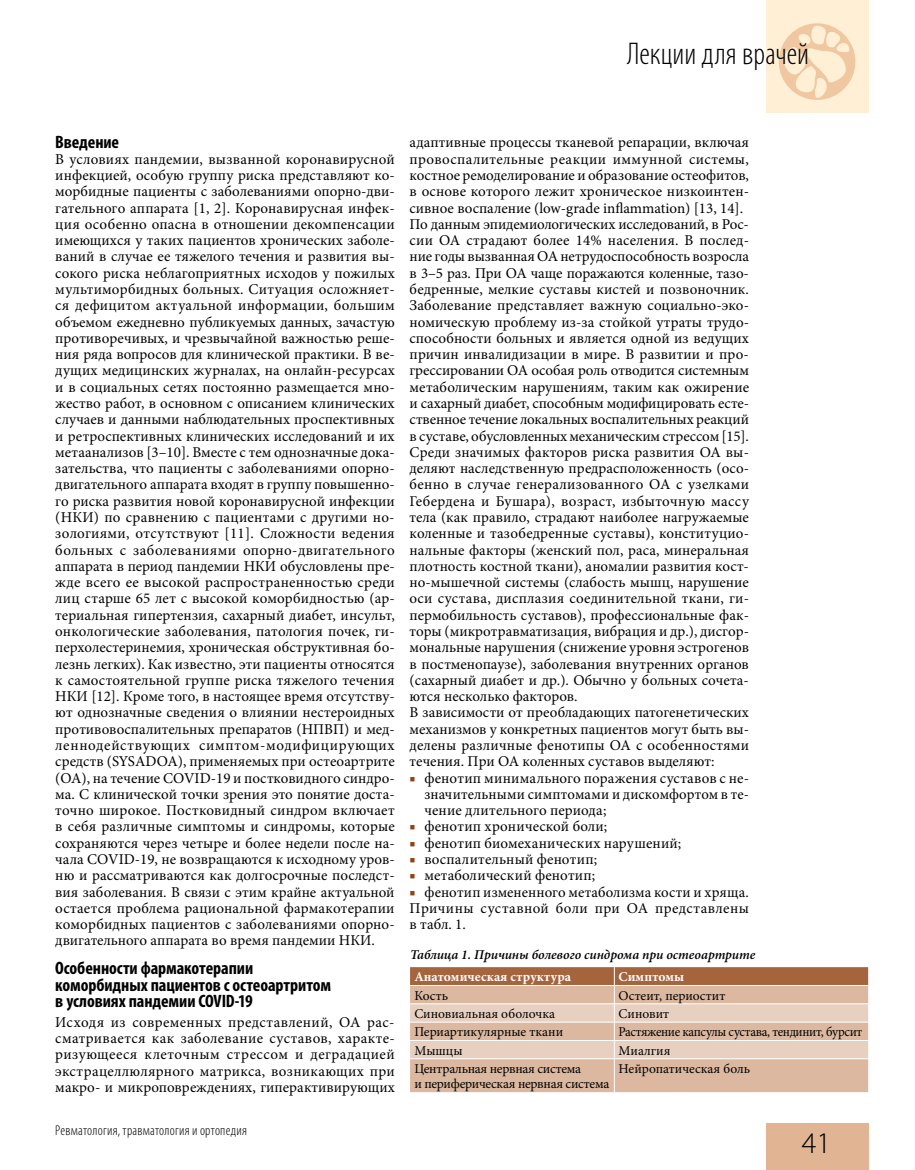
<style>
.page{position:relative;width:915px;height:1170px;background:#fff}
.page>*{position:absolute;margin:0;border:0;box-sizing:border-box;transform-origin:0 0}
.t1{font:300 condensed 31.5px "Myriad Pro";color:#000}
.t2{font:300 30px "Myriad Pro";color:#000}
.t3{font:700 condensed 18px/16.2px "Myriad Pro";letter-spacing:-.005em;color:#000}
.t4{font:15px/16.2px "Minion Pro";letter-spacing:.005em;color:#000;text-align:justify}
.t5{font:300 condensed 14.25px "Myriad Pro";letter-spacing:.015em;color:#000}
.t6{font:13.5px/15px "Minion Pro";letter-spacing:-.01em;color:#000}
.t7{font:italic 600 13.5px "Minion Pro";letter-spacing:-.005em;color:#000}
.t8{font:13.5px "Minion Pro";letter-spacing:-.03em;color:#000;scale:.96 1}
.t9{font:700 13.5px "Minion Pro";color:#fff}
.s1{color:#8e4512}
</style>
<div class="page">
<div style="left:765px;top:0;width:102px;height:113px;background:#ffefd5"></div>
<svg style="left:778px;top:23px;width:77px;height:77px"></svg>
<svg style="left:781px;top:24px;width:69px;height:75px"></svg>
<div style="left:765px;top:1123px;width:102px;height:46px;background:#e1b593"></div>
<div style="left:410px;top:1059px;width:457px;height:32px;background:#dbb89f"></div>
<svg style="left:410px;top:967px;width:457px;height:91px;background:#d6b39b"></svg>
<hr style="left:613px;top:1059px;width:1px;height:32px;background:#fff">
<hr style="left:410px;top:985px;width:204px;height:1px;background:#fff">
<hr style="left:614px;top:985px;width:253px;height:1px;background:#fff">
<h1 class="t1" style="left:627px;top:35px;width:183px">Лекции для врачей</h1>
<p class="t3" style="left:55px;top:134px;width:65px">Введение</p>
<p class="t4" style="left:55px;top:151px;width:341px">В условиях пандемии, вызванной коронавирусной инфекцией, особую группу риска представляют ко&shy;морбидные пациенты с заболеваниями опорно-дви&shy;гательного аппарата [1, 2]. Коронавирусная инфек&shy;ция особенно опасна в отношении декомпенсации имеющихся у таких пациентов хронических заболе&shy;ваний в случае ее тяжелого течения и развития вы&shy;сокого риска неблагоприятных исходов у пожилых мультиморбидных больных. Ситуация осложняет&shy;ся дефицитом актуальной информации, большим объемом ежедневно публикуемых данных, зачастую противоречивых, и чрезвычайной важностью реше&shy;ния ряда вопросов для клинической практики. В ве&shy;дущих медицинских журналах, на онлайн-ресурсах и в социальных сетях постоянно размещается мно&shy;жество работ, в основном с описанием клинических случаев и данными наблюдательных проспективных и ретроспективных клинических исследований и их метаанализов [3–10]. Вместе с тем однозначные дока&shy;зательства, что пациенты с заболеваниями опорно&shy;двигательного аппарата входят в группу повышенно&shy;го риска развития новой коронавирусной инфекции (НКИ) по сравнению с пациентами с другими но&shy;зологиями, отсутствуют [11]. Сложности ведения больных с заболеваниями опорно-двигательного аппарата в период пандемии НКИ обусловлены пре&shy;жде всего ее высокой распространенностью среди лиц старше 65 лет с высокой коморбидностью (ар&shy;териальная гипертензия, сахарный диабет, инсульт, онкологические заболевания, патология почек, ги&shy;перхолестеринемия, хроническая обструктивная бо&shy;лезнь легких). Как известно, эти пациенты относятся к самостоятельной группе риска тяжелого течения НКИ [12]. Кроме того, в настоящее время отсутству&shy;ют однозначные сведения о влиянии нестероидных противовоспалительных препаратов (НПВП) и мед&shy;леннодействующих симптом-модифицирующих средств (SYSADOA), применяемых при остеоартрите (ОА), на течение COVID-19 и постковидного синдро&shy;ма. С клинической точки зрения это понятие доста&shy;точно широкое. Постковидный синдром включает в себя различные симптомы и синдромы, которые сохраняются через четыре и более недели после на&shy;чала COVID-19, не возвращаются к исходному уров&shy;ню и рассматриваются как долгосрочные последст&shy;вия заболевания. В связи с этим крайне актуальной остается проблема рациональной фармакотерапии коморбидных пациентов с заболеваниями опорно&shy;двигательного аппарата во время пандемии НКИ.</p>
<p class="t3" style="left:55px;top:959px;width:277px">Особенности фармакотерапии коморбидных пациентов с остеоартритом в условиях пандемии COVID-19</p>
<p class="t4" style="left:55px;top:1013px;width:341px">Исходя из современных представлений, ОА рас&shy;сматривается как заболевание суставов, характе&shy;ризующееся клеточным стрессом и деградацией экстрацеллюлярного матрикса, возникающих при макро- и микроповреждениях, гиперактивирующих</p>
<p class="t5" style="left:55px;top:1121px;width:193px">Ревматология, травматология и ортопедия</p>
<p class="t4" style="left:409px;top:135px;width:341px;text-align:left">адаптивные процессы тканевой репарации, включая провоспалительные реакции иммунной системы, костное ремоделирование и образование остеофитов, в основе которого лежит хроническое низкоинтен&shy;сивное воспаление (low-grade inflammation) [13, 14].<br>По данным эпидемиологических исследований, в Рос&shy;сии ОА страдают более 14% населения. В послед&shy;ние годы вызванная ОА нетрудоспособность возросла в 3–5 раз. При ОА чаще поражаются коленные, тазо&shy;бедренные, мелкие суставы кистей и позвоночник.<br>Заболевание представляет важную социально-эко&shy;номическую проблему из-за стойкой утраты трудо&shy;способности больных и является одной из ведущих причин инвалидизации в мире. В развитии и про&shy;грессировании ОА особая роль отводится системным метаболическим нарушениям, таким как ожирение и сахарный диабет, способным модифицировать есте&shy;ственное течение локальных воспалительных реакций в суставе, обусловленных механическим стрессом [15].<br>Среди значимых факторов риска развития ОА вы&shy;деляют наследственную предрасположенность (осо&shy;бенно в случае генерализованного ОА с узелками Гебердена и Бушара), возраст, избыточную массу тела (как правило, страдают наиболее нагружаемые коленные и тазобедренные суставы), конституцио&shy;нальные факторы (женский пол, раса, минеральная плотность костной ткани), аномалии развития кост&shy;но-мышечной системы (слабость мышц, нарушение оси сустава, дисплазия соединительной ткани, ги&shy;пермобильность суставов), профессиональные фак&shy;торы (микротравматизация, вибрация и др.), дисгор&shy;мональные нарушения (снижение уровня эстрогенов в постменопаузе), заболевания внутренних органов (сахарный диабет и др.). Обычно у больных сочета&shy;ются несколько факторов.<br>В зависимости от преобладающих патогенетических механизмов у конкретных пациентов могут быть вы&shy;делены различные фенотипы ОА с особенностями течения. При ОА коленных суставов выделяют:</p>
<p class="t4" style="left:424px;top:769px;width:326px;text-indent:-15px"><span class="s1">■</span> фенотип минимального поражения суставов с не&shy;значительными симптомами и дискомфортом в те&shy;чение длительного периода;</p>
<p class="t4" style="left:409px;top:818px;width:199px"><span class="s1">■</span> фенотип хронической боли;</p>
<p class="t4" style="left:409px;top:834px;width:273px"><span class="s1">■</span> фенотип биомеханических нарушений;</p>
<p class="t4" style="left:409px;top:851px;width:189px"><span class="s1">■</span> воспалительный фенотип;</p>
<p class="t4" style="left:409px;top:867px;width:187px"><span class="s1">■</span> метаболический фенотип;</p>
<p class="t4" style="left:409px;top:883px;width:341px"><span class="s1">■</span> фенотип измененного метаболизма кости и хряща.<br>Причины суставной боли при ОА представлены в табл. 1.</p>
<p class="t7" style="left:410px;top:944px;width:347px">Таблица 1. Причины болевого синдрома при остеоартрите</p>
<p class="t9" style="left:414px;top:967px;width:158px">Анатомическая структура</p>
<p class="t9" style="left:618px;top:967px;width:67px">Симптомы</p>
<p class="t6" style="left:414px;top:987px;width:35px">Кость</p>
<p class="t6" style="left:618px;top:987px;width:108px">Остеит, периостит</p>
<p class="t6" style="left:414px;top:1006px;width:142px">Синовиальная оболочка</p>
<p class="t6" style="left:618px;top:1006px;width:52px">Синовит</p>
<p class="t6" style="left:414px;top:1024px;width:150px">Периартикулярные ткани</p>
<p class="t8" style="left:618px;top:1022px;width:255px">Растяжение капсулы сустава, тендинит, бурсит</p>
<p class="t6" style="left:414px;top:1042px;width:50px">Мышцы</p>
<p class="t6" style="left:618px;top:1042px;width:53px">Миалгия</p>
<p class="t6" style="left:414px;top:1060px;width:196px">Центральная нервная система<br>и периферическая нервная система</p>
<p class="t6" style="left:618px;top:1060px;width:133px">Нейропатическая боль</p>
<h2 class="t2" style="left:801px;top:1125px;width:31px">41</h2>
</div>
